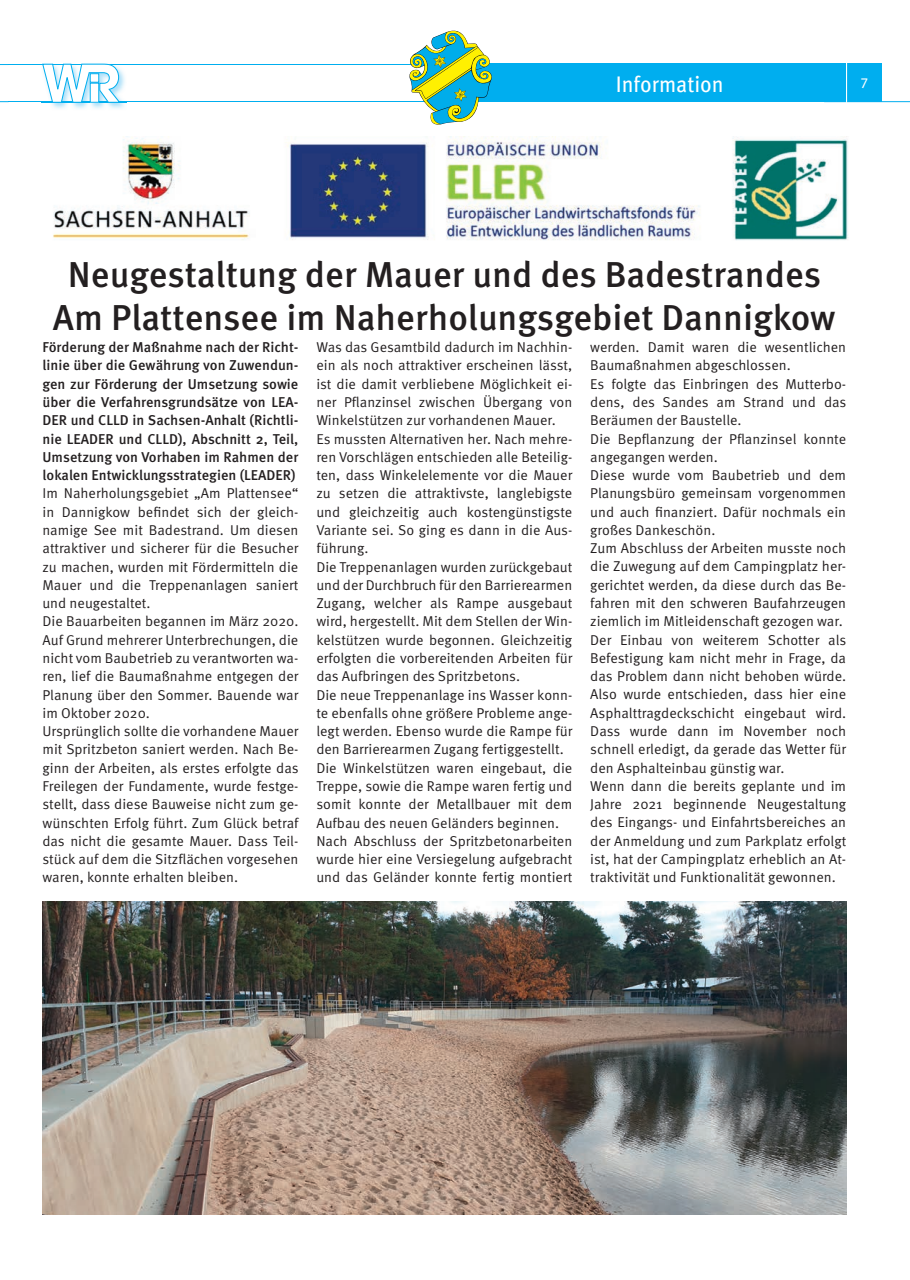
<style>
.page{position:relative;width:910px;height:1280px;background:#fff}
.page>*{position:absolute;margin:0;border:0;box-sizing:border-box;transform-origin:0 0}
.t1{font:500 36px/43.2px "Meta Pro";color:#231f20;text-align:center}
.t2{font:22.5px "Meta Pro";color:#fff;scale:.95 1}
.t3{font:15px "Today SB";color:#fff;scale:.95 1}
.t4{font:14.25px/18.3px "Meta Pro";color:#231f20}
.t5{font:500 14.25px/18.3px "Meta Pro";color:#231f20;text-align:justify}
</style>
<div class="page">
<div style="left:451px;top:63px;width:395px;height:39px;background:#00aeef"></div>
<hr style="left:9px;top:101px;width:814px;height:1px;background:#00aeef">
<hr style="left:9px;top:64px;width:814px;height:1px;background:#00aeef">
<hr style="left:824px;top:101px;width:86px;height:1px;background:#00aeef">
<div style="left:847px;top:63px;width:35px;height:39px;background:#00aeef"></div>
<hr style="left:846px;top:62px;width:1px;height:41px;background:#fff">
<svg style="left:409px;top:30px;width:83px;height:95px"></svg>
<img style="left:41px;top:63px;width:86px;height:46px">
<svg style="left:42px;top:64px;width:78px;height:39px"></svg>
<img style="left:43px;top:901px;width:803px;height:314px">
<img style="left:53px;top:136px;width:796px;height:105px">
<h2 class="t2" style="left:616px;top:70px;width:115px">Information</h2>
<p class="t3" style="left:861px;top:75px;width:9px">7</p>
<h1 class="t1" style="left:53px;top:254px;width:784px">Neugestaltung der Mauer und des Badestrandes<br>Am Plattensee im Naherholungsgebiet Dannigkow</h1>
<p class="t5" style="left:43px;top:338px;width:257px">Förderung der Maßnahme nach der Richt&shy;linie über die Gewährung von Zuwendun&shy;gen zur Förderung der Umsetzung sowie über die Verfahrensgrundsätze von LEA-DER und CLLD in Sachsen-Anhalt (Richtli&shy;nie LEADER und CLLD), Abschnitt 2, Teil, Umsetzung von Vorhaben im Rahmen der lokalen Entwicklungsstrategien (LEADER)</p>
<p class="t4" style="left:43px;top:485px;width:258px">Im Naherholungsgebiet „Am Plattensee“ in Dannigkow befindet sich der gleich&shy;namige See mit Badestrand. Um diesen attraktiver und sicherer für die Besucher zu machen, wurden mit Fördermitteln die Mauer und die Treppenanlagen saniert und neugestaltet.<br>Die Bauarbeiten begannen im März 2020.<br>Auf Grund mehrerer Unterbrechungen, die nicht vom Baubetrieb zu verantworten wa&shy;ren, lief die Baumaßnahme entgegen der Planung über den Sommer. Bauende war im Oktober 2020.<br>Ursprünglich sollte die vorhandene Mauer mit Spritzbeton saniert werden. Nach Be&shy;ginn der Arbeiten, als erstes erfolgte das Freilegen der Fundamente, wurde festge&shy;stellt, dass diese Bauweise nicht zum ge&shy;wünschten Erfolg führt. Zum Glück betraf das nicht die gesamte Mauer. Dass Teil&shy;stück auf dem die Sitzflächen vorgesehen waren, konnte erhalten bleiben.</p>
<p class="t4" style="left:316px;top:338px;width:258px">Was das Gesamtbild dadurch im Nachhin&shy;ein als noch attraktiver erscheinen lässt, ist die damit verbliebene Möglichkeit ei&shy;ner Pflanzinsel zwischen Übergang von Winkelstützen zur vorhandenen Mauer.<br>Es mussten Alternativen her. Nach mehre&shy;ren Vorschlägen entschieden alle Beteilig&shy;ten, dass Winkelelemente vor die Mauer zu setzen die attraktivste, langlebigste und gleichzeitig auch kostengünstigste Variante sei. So ging es dann in die Aus&shy;führung.<br>Die Treppenanlagen wurden zurückgebaut und der Durchbruch für den Barrierearmen Zugang, welcher als Rampe ausgebaut wird, hergestellt. Mit dem Stellen der Win&shy;kelstützen wurde begonnen. Gleichzeitig erfolgten die vorbereitenden Arbeiten für das Aufbringen des Spritzbetons.<br>Die neue Treppenanlage ins Wasser konn&shy;te ebenfalls ohne größere Probleme ange&shy;legt werden. Ebenso wurde die Rampe für den Barrierearmen Zugang fertiggestellt.<br>Die Winkelstützen waren eingebaut, die Treppe, sowie die Rampe waren fertig und somit konnte der Metallbauer mit dem Aufbau des neuen Geländers beginnen.<br>Nach Abschluss der Spritzbetonarbeiten wurde hier eine Versiegelung aufgebracht und das Geländer konnte fertig montiert</p>
<p class="t4" style="left:590px;top:338px;width:258px">werden. Damit waren die wesentlichen Baumaßnahmen abgeschlossen.<br>Es folgte das Einbringen des Mutterbo&shy;dens, des Sandes am Strand und das Beräumen der Baustelle.<br>Die Bepflanzung der Pflanzinsel konnte angegangen werden.<br>Diese wurde vom Baubetrieb und dem Planungsbüro gemeinsam vorgenommen und auch finanziert. Dafür nochmals ein großes Dankeschön.<br>Zum Abschluss der Arbeiten musste noch die Zuwegung auf dem Campingplatz her&shy;gerichtet werden, da diese durch das Be&shy;fahren mit den schweren Baufahrzeugen ziemlich im Mitleidenschaft gezogen war.<br>Der Einbau von weiterem Schotter als Befestigung kam nicht mehr in Frage, da das Problem dann nicht behoben würde.<br>Also wurde entschieden, dass hier eine Asphalttragdeckschicht eingebaut wird.<br>Dass wurde dann im November noch schnell erledigt, da gerade das Wetter für den Asphalteinbau günstig war.<br>Wenn dann die bereits geplante und im Jahre 2021 beginnende Neugestaltung des Eingangs- und Einfahrtsbereiches an der Anmeldung und zum Parkplatz erfolgt ist, hat der Campingplatz erheblich an At&shy;traktivität und Funktionalität gewonnen.</p>
</div>
